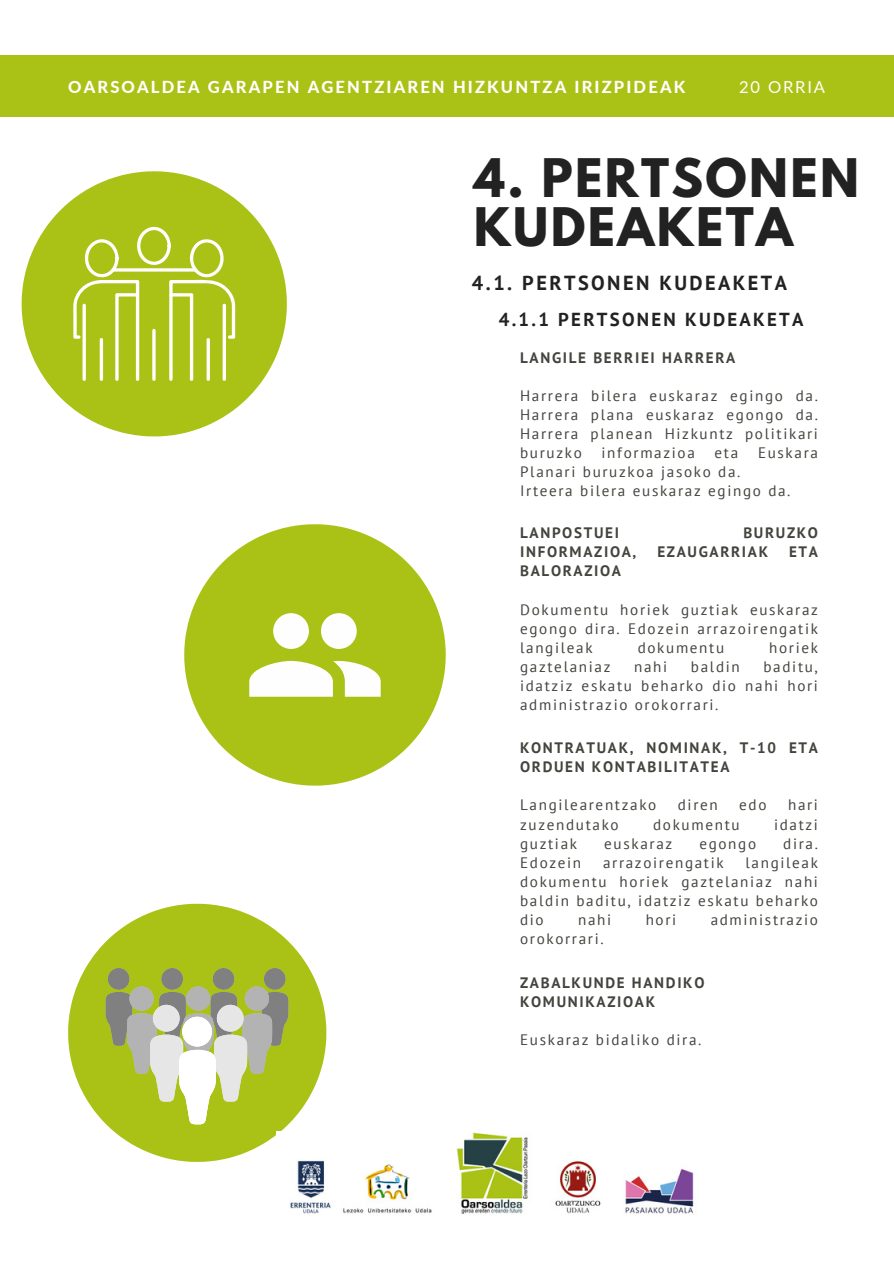
<style>
.page{position:relative;width:894px;height:1264px;background:#fff}
.page>*{position:absolute;margin:0;border:0;box-sizing:border-box;transform-origin:0 0}
.t1{font:700 47.1px/48.3px "League Spartan";letter-spacing:.05em;color:#222}
.t2{font:700 20.25px "PT Sans";letter-spacing:.12em;color:#222}
.t3{font:700 18.75px "PT Sans";letter-spacing:.12em;color:#222}
.t4{font:800 16.5px "Lato";letter-spacing:.13em;color:#fff}
.t5{font:16.5px "Lato";letter-spacing:.11em;color:#fff}
.t6{font:15.15px/19.2px "PT Sans";letter-spacing:.11em;color:#43443e;text-align:justify}
.t7{font:700 15.15px/19.2px "PT Sans";letter-spacing:.11em;color:#43443e}
</style>
<div class="page">
<div style="left:0;top:55px;width:893px;height:61px;background:#aac216"></div>
<svg style="left:22px;top:171px;width:265px;height:265px;fill:#aac216"></svg>
<svg style="left:184px;top:524px;width:261px;height:261px;fill:#aac216"></svg>
<svg style="left:73px;top:227px;width:162px;height:154px;background:#b7cb3b"></svg>
<svg style="left:249px;top:613px;width:131px;height:83px"></svg>
<svg style="left:68px;top:903px;width:258px;height:258px;fill:#aac216"></svg>
<svg style="left:106px;top:968px;width:182px;height:156px;background:#b5bf74"></svg>
<div style="left:182px;top:1016px;width:30px;height:30px;background:#fff;border-radius:50%"></div>
<img style="left:276px;top:1131px;width:418px;height:83px">
<p class="t4" style="left:68px;top:77px;width:618px">OARSOALDEA GARAPEN AGENTZIAREN HIZKUNTZA IRIZPIDEAK</p>
<h3 class="t5" style="left:739px;top:76px;width:87px">20 ORRIA</h3>
<h1 class="t1" style="left:473px;top:160px;width:386px">4. PERTSONEN<br>KUDEAKETA</h1>
<h2 class="t2" style="left:472px;top:269px;width:317px">4.1. PERTSONEN KUDEAKETA</h2>
<h2 class="t3" style="left:498px;top:306px;width:306px">4.1.1 PERTSONEN KUDEAKETA</h2>
<h3 class="t7" style="left:520px;top:347px;width:217px">LANGILE BERRIEI HARRERA</h3>
<p class="t6" style="left:520px;top:385px;width:299px">Harrera bilera euskaraz egingo da.<br>Harrera plana euskaraz egongo da.<br>Harrera planean Hizkuntz politikari buruzko</p>
<p class="t6" style="left:601px;top:443px;width:95px">informazioa</p>
<p class="t6" style="left:714px;top:443px;width:25px">eta</p>
<p class="t6" style="left:757px;top:443px;width:61px">Euskara</p>
<p class="t6" style="left:520px;top:462px;width:222px">Planari buruzkoa jasoko da.</p>
<p class="t6" style="left:520px;top:481px;width:272px">Irteera bilera euskaraz egingo da.</p>
<h3 class="t7" style="left:520px;top:523px;width:100px">LANPOSTUEI</h3>
<h3 class="t7" style="left:743px;top:523px;width:76px">BURUZKO</h3>
<h3 class="t7" style="left:520px;top:542px;width:118px">INFORMAZIOA,</h3>
<h3 class="t7" style="left:657px;top:542px;width:112px">EZAUGARRIAK</h3>
<h3 class="t7" style="left:788px;top:542px;width:30px">ETA</h3>
<h3 class="t7" style="left:520px;top:561px;width:102px">BALORAZIOA</h3>
<p class="t6" style="left:520px;top:599px;width:299px">Dokumentu horiek guztiak euskaraz egongo dira. Edozein arrazoirengatik langileak</p>
<p class="t6" style="left:637px;top:637px;width:88px">dokumentu</p>
<p class="t6" style="left:769px;top:637px;width:50px">horiek</p>
<p class="t6" style="left:520px;top:657px;width:299px;text-indent:243px">baditu, idatziz eskatu beharko dio nahi hori administrazio orokorrari.</p>
<p class="t6" style="left:520px;top:657px;width:92px">gaztelaniaz</p>
<p class="t6" style="left:634px;top:657px;width:35px">nahi</p>
<p class="t6" style="left:690px;top:657px;width:50px">baldin</p>
<p class="t7" style="left:520px;top:737px;width:299px">KONTRATUAK, NOMINAK, T-10 ETA<br>ORDUEN KONTABILITATEA</p>
<h4 class="t6" style="left:520px;top:795px;width:138px">Langilearentzako</h4>
<h4 class="t6" style="left:677px;top:795px;width:41px">diren</h4>
<h4 class="t6" style="left:739px;top:795px;width:29px">edo</h4>
<h4 class="t6" style="left:787px;top:795px;width:31px">hari</h4>
<h4 class="t6" style="left:520px;top:814px;width:100px">zuzendutako</h4>
<h4 class="t6" style="left:653px;top:814px;width:88px">dokumentu</h4>
<h4 class="t6" style="left:773px;top:814px;width:45px">idatzi</h4>
<h4 class="t6" style="left:520px;top:833px;width:58px">guztiak</h4>
<h4 class="t6" style="left:604px;top:833px;width:69px">euskaraz</h4>
<h4 class="t6" style="left:699px;top:833px;width:58px">egongo</h4>
<h4 class="t6" style="left:783px;top:833px;width:36px">dira.</h4>
<h4 class="t6" style="left:520px;top:852px;width:63px">Edozein</h4>
<h4 class="t6" style="left:603px;top:852px;width:122px">arrazoirengatik</h4>
<h4 class="t6" style="left:520px;top:852px;width:299px;text-indent:225px">langileak dokumentu horiek gaztelaniaz nahi baldin baditu, idatziz eskatu beharko dio</h4>
<h4 class="t6" style="left:578px;top:910px;width:35px">nahi</h4>
<h4 class="t6" style="left:645px;top:910px;width:32px">hori</h4>
<h4 class="t6" style="left:710px;top:910px;width:109px">administrazio</h4>
<h4 class="t6" style="left:520px;top:929px;width:85px">orokorrari.</h4>
<p class="t7" style="left:520px;top:972px;width:186px">ZABALKUNDE HANDIKO<br>KOMUNIKAZIOAK</p>
<h3 class="t6" style="left:520px;top:1029px;width:183px">Euskaraz bidaliko dira.</h3>
</div>
